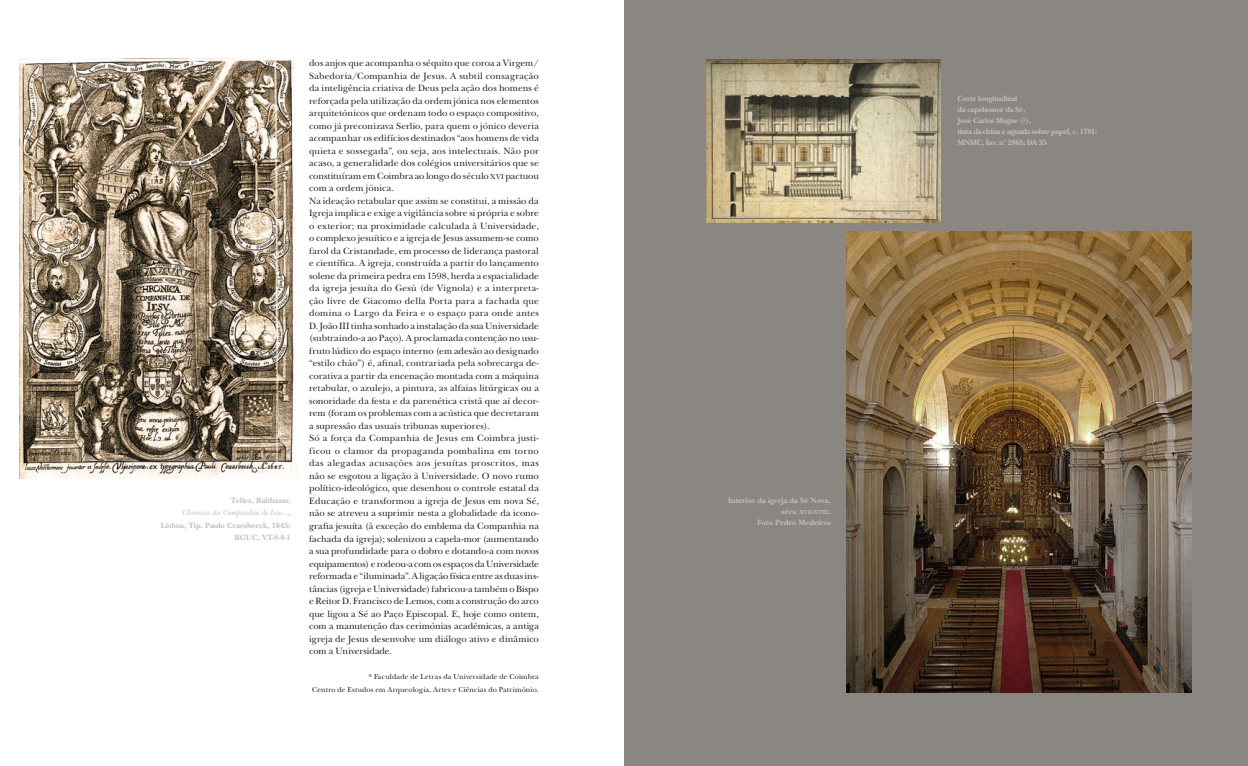
<style>
.page{position:relative;width:1248px;height:766px;background:#fff}
.page>*{position:absolute;margin:0;border:0;box-sizing:border-box;transform-origin:0 0}
.t1{font:9.5px/12.5px "New Baskerville Std";color:#232325}
.t2{font:700 8px/12.5px "New Baskerville Std";color:#c1bebc;text-align:right}
.t3{font:700 8px/11px "New Baskerville Std";letter-spacing:-.03em;color:#c1bebc}
.t4{font:7.5px/12.5px "New Baskerville Std";letter-spacing:.01em;color:#232325;text-align:right}
.t5{font:700 6px "New Baskerville Std";color:#c1bebc}
.s1{font-weight:400;font-style:italic}
.s2{font-size:7.5px}
.s3{font-size:8px}
</style>
<div class="page">
<div style="left:624px;top:0;width:623px;height:765px;background:#8a8782"></div>
<img style="left:19px;top:58px;width:278px;height:420px">
<img style="left:846px;top:232px;width:345px;height:460px">
<img style="left:706px;top:60px;width:234px;height:163px">
<p class="t2" style="left:161px;top:494px;width:131px">Tellez, Balthazar,<br><span class="s1">Chronica da Companhia de Iesv...</span>,<br>Lisboa, Tip. Paulo Craesbeeck, 1645:<br>BGUC, VT-8-8-1</p>
<p class="t1" style="left:309px;top:57px;width:231px">dos anjos que acompanha o séquito que coroa a Virgem/ Sabedoria/Companhia de Jesus. A subtil consagração da inteligência criativa de Deus pela ação dos homens é reforçada pela utilização da ordem jónica nos elementos arquitetónicos que ordenam todo o espaço compositivo, como já preconizava Serlio, para quem o jónico deveria acompanhar os edifícios destinados “aos homens de vida quieta e sossegada”, ou seja, aos intelectuais. Não por acaso, a generalidade dos colégios universitários que se constituíram em Coimbra ao longo do século <span class="s2">XVI</span> pactuou com a ordem jónica.<br>Na ideação retabular que assim se constitui, a missão da Igreja implica e exige a vigilância sobre si própria e sobre o exterior; na proximidade calculada à Universidade, o complexo jesuítico e a igreja de Jesus assumem-se como farol da Cristandade, em processo de liderança pastoral e científica. A igreja, construída a partir do lançamento solene da primeira pedra em 1598, herda a espacialidade da igreja jesuíta do Gesù (de Vignola) e a interpreta&shy;ção livre de Giacomo della Porta para a fachada que domina o Largo da Feira e o espaço para onde antes D. João III tinha sonhado a instalação da sua Universidade (subtraindo-a ao Paço). A proclamada contenção no usu&shy;fruto lúdico do espaço interno (em adesão ao designado “estilo chão”) é, afinal, contrariada pela sobrecarga de&shy;corativa a partir da encenação montada com a máquina retabular, o azulejo, a pintura, as alfaias litúrgicas ou a sonoridade da festa e da parenética cristã que aí decor&shy;rem (foram os problemas com a acústica que decretaram a supressão das usuais tribunas superiores).<br>Só a força da Companhia de Jesus em Coimbra justi&shy;ficou o clamor da propaganda pombalina em torno das alegadas acusações aos jesuítas proscritos, mas não se esgotou a ligação à Universidade. O novo rumo político-ideológico, que desenhou o controle estatal da Educação e transformou a igreja de Jesus em nova Sé, não se atreveu a suprimir nesta a globalidade da icono&shy;grafia jesuíta (à exceção do emblema da Companhia na fachada da igreja); solenizou a capela-mor (aumentando a sua profundidade para o dobro e dotando-a com novos equipamentos) e rodeou-a com os espaços da Universidade reformada e “iluminada”. A ligação física entre as duas ins&shy;tâncias (igreja e Universidade) fabricou-a também o Bispo e Reitor D. Francisco de Lemos, com a construção do arco que ligou a Sé ao Paço Episcopal. E, hoje como ontem, com a manutenção das cerimónias académicas, a antiga igreja de Jesus desenvolve um diálogo ativo e dinâmico com a Universidade.</p>
<p class="t4" style="left:312px;top:670px;width:228px">* Faculdade de Letras da Universidade de Coimbra<br>Centro de Estudos em Arqueologia, Artes e Ciências do Património.</p>
<p class="t3" style="left:957px;top:93px;width:141px">Corte longitudinal<br>da capela-mor da Sé,<br>José Carlos Magne (?),<br>tinta da china e aguada sobre papel, c. 1781:<br>MNMC, Inv. nº 2865; DA 35</p>
<p class="t2" style="left:728px;top:494px;width:104px">Interior da igreja da Sé Nova,</p>
<p class="t5" style="left:781px;top:508px;width:51px"><span class="s3">sécs.</span> XVII-XVIII<span class="s3">.</span></p>
<p class="t2" style="left:757px;top:516px;width:75px">Foto Pedro Medeiros</p>
</div>
